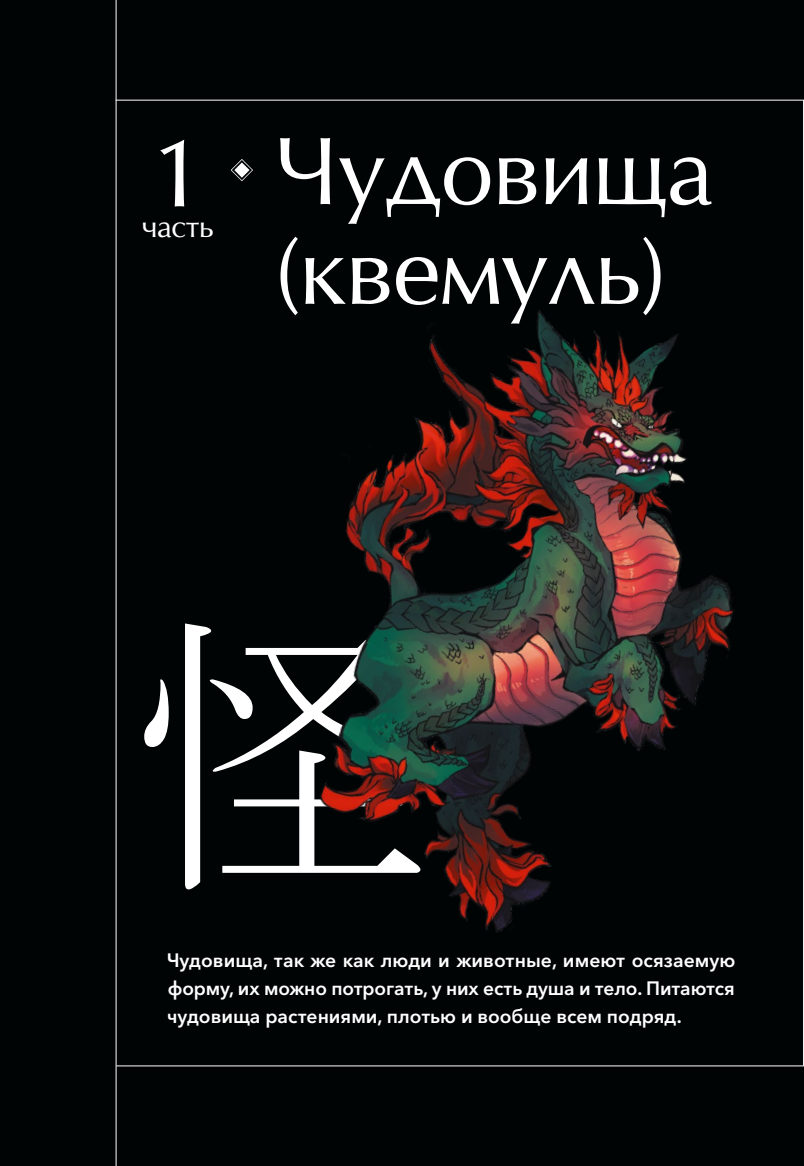
<style>
.page{position:relative;width:804px;height:1166px;background:#000405}
.page>*{position:absolute;margin:0;border:0;box-sizing:border-box;transform-origin:0 0}
.t1{font:93.98px "Opium New";color:#fff}
.t2{font:91px/99.8px "Opium New";letter-spacing:-.01em;color:#fff}
.t3{font:28.7px "Opium New";letter-spacing:-.01em;color:#fff}
.t4{font:600 19.25px/28px "Avenir Next Cyr";color:#fff;text-align:justify}
</style>
<div class="page">
<hr style="left:116px;top:0;width:1px;height:1166px;background:#fff">
<hr style="left:803px;top:100px;width:1px;height:966px;background:#fff">
<hr style="left:116px;top:100px;width:688px;height:1px;background:#fff">
<hr style="left:116px;top:1065px;width:688px;height:1px;background:#fff">
<svg style="left:144px;top:623px;width:73px;height:267px"></svg>
<svg style="left:231px;top:159px;width:22px;height:22px"></svg>
<img style="left:217px;top:230px;width:587px;height:766px">
<h1 class="t1" style="left:149px;top:114px;width:57px">1</h1>
<h3 class="t3" style="left:141px;top:209px;width:74px">часть</h3>
<h2 class="t2" style="left:273px;top:121px;width:441px">Чудовища (квемуль)</h2>
<p class="t4" style="left:167px;top:946px;width:570px">Чудовища, так же как люди и животные, имеют осязаемую форму, их можно потрогать, у них есть душа и тело. Питаются чудовища растениями, плотью и вообще всем подряд.</p>
</div>
